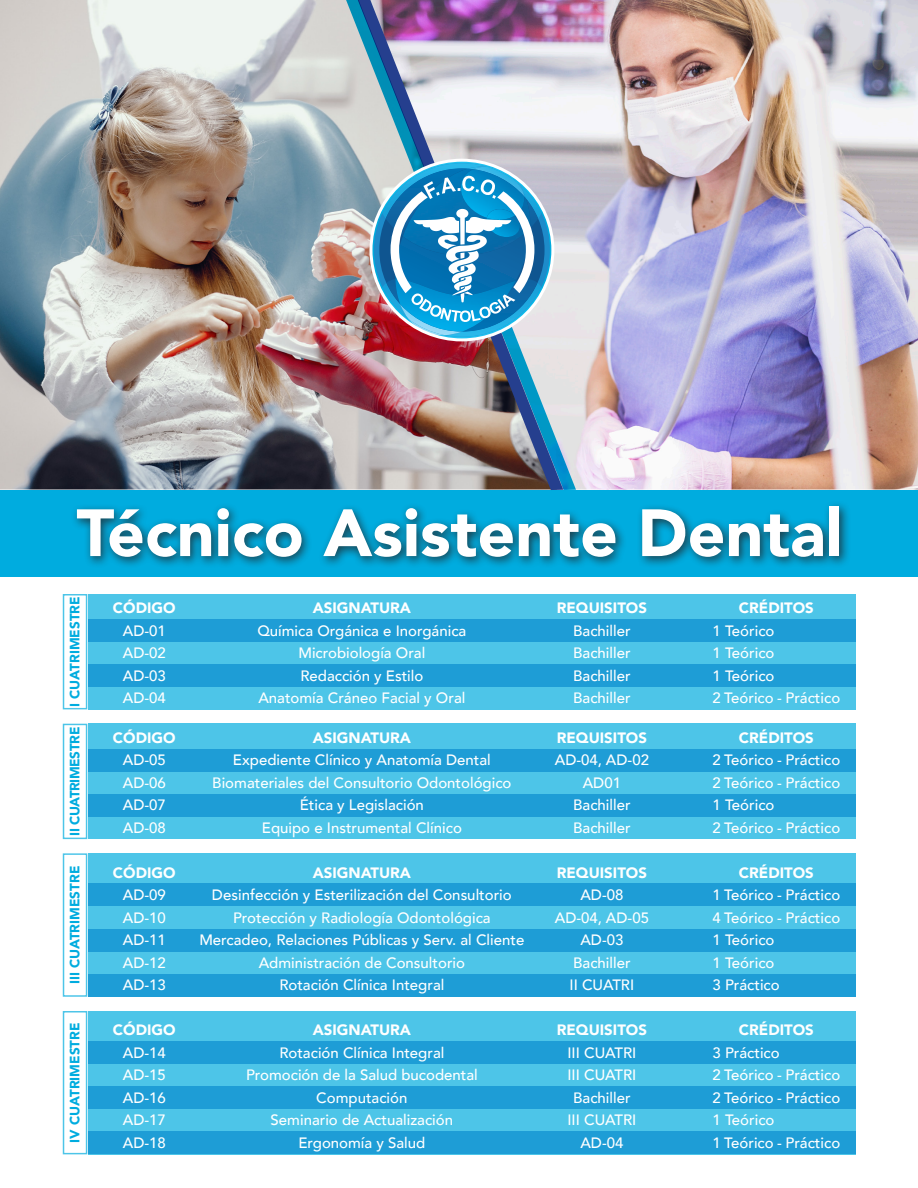
<style>
.page{position:relative;width:918px;height:1188px;background:#fff}
.page>*{position:absolute;margin:0;border:0;box-sizing:border-box;transform-origin:0 0}
.t1{font:900 66px "Avenir";color:#fff}
.t2{font:500 15px "Avenir";color:#fff}
.t3{font:900 15px "Avenir";color:#fff}
.t4{font:900 13.5px "Avenir";color:#00acdf}
.t5{font:900 13.5px "Avenir";letter-spacing:-.03em;color:#00acdf}
</style>
<div class="page">
<div style="left:88px;top:853px;width:767px;height:144px;background:#4dc5e8"></div>
<div style="left:88px;top:1011px;width:767px;height:143px;background:#4dc5e8"></div>
<div style="left:88px;top:594px;width:767px;height:115px;background:#4dc5e8"></div>
<div style="left:88px;top:724px;width:767px;height:115px;background:#4dc5e8"></div>
<div style="left:88px;top:619px;width:767px;height:23px;background:#1e9dd6"></div>
<div style="left:88px;top:749px;width:767px;height:23px;background:#1e9dd6"></div>
<div style="left:88px;top:883px;width:767px;height:23px;background:#1e9dd6"></div>
<div style="left:88px;top:1041px;width:767px;height:23px;background:#1e9dd6"></div>
<div style="left:88px;top:974px;width:767px;height:23px;background:#1e9dd6"></div>
<div style="left:88px;top:1132px;width:767px;height:22px;background:#1e9dd6"></div>
<div style="left:88px;top:664px;width:767px;height:23px;background:#1e9dd6"></div>
<div style="left:88px;top:794px;width:767px;height:23px;background:#1e9dd6"></div>
<div style="left:88px;top:929px;width:767px;height:22px;background:#1e9dd6"></div>
<div style="left:88px;top:1086px;width:767px;height:23px;background:#1e9dd6"></div>
<div style="left:0;top:490px;width:918px;height:87px;background:#00acdf"></div>
<img style="left:563px;top:0;width:355px;height:490px">
<img style="left:0;top:0;width:286px;height:490px">
<div style="left:71px;top:500px;width:780px;height:69px;background:#231f20;opacity:.75"></div>
<img style="left:286px;top:0;width:277px;height:490px">
<img style="left:275px;top:0;width:203px;height:303px">
<img style="left:371px;top:160px;width:205px;height:330px">
<p class="t1" style="left:76px;top:477px;width:768px">Técnico Asistente Dental</p>
<p class="t4" style="left:63px;top:707px;width:112px;rotate:-90deg">I CUATRIMESTRE</p>
<p class="t5" style="left:63px;top:836px;width:110px;rotate:-90deg">II CUATRIMESTRE</p>
<p class="t4" style="left:63px;top:984px;width:120px;rotate:-90deg">III CUATRIMESTRE</p>
<p class="t4" style="left:63px;top:1143px;width:122px;rotate:-90deg">IV CUATRIMESTRE</p>
<p class="t3" style="left:113px;top:595px;width:64px">CÓDIGO</p>
<p class="t2" style="left:123px;top:617px;width:45px">AD-01</p>
<p class="t2" style="left:123px;top:640px;width:45px">AD-02</p>
<p class="t2" style="left:123px;top:662px;width:45px">AD-03</p>
<p class="t2" style="left:123px;top:685px;width:45px">AD-04</p>
<p class="t3" style="left:113px;top:725px;width:64px">CÓDIGO</p>
<p class="t2" style="left:123px;top:747px;width:45px">AD-05</p>
<p class="t2" style="left:123px;top:770px;width:45px">AD-06</p>
<p class="t2" style="left:123px;top:792px;width:45px">AD-07</p>
<p class="t2" style="left:123px;top:815px;width:45px">AD-08</p>
<p class="t3" style="left:113px;top:859px;width:64px">CÓDIGO</p>
<p class="t2" style="left:123px;top:882px;width:45px">AD-09</p>
<p class="t2" style="left:123px;top:904px;width:45px">AD-10</p>
<p class="t2" style="left:123px;top:927px;width:45px">AD-11</p>
<p class="t2" style="left:123px;top:949px;width:45px">AD-12</p>
<p class="t2" style="left:123px;top:972px;width:45px">AD-13</p>
<p class="t3" style="left:113px;top:1017px;width:64px">CÓDIGO</p>
<p class="t2" style="left:123px;top:1039px;width:45px">AD-14</p>
<p class="t2" style="left:123px;top:1062px;width:45px">AD-15</p>
<p class="t2" style="left:123px;top:1084px;width:45px">AD-16</p>
<p class="t2" style="left:123px;top:1107px;width:45px">AD-17</p>
<p class="t2" style="left:123px;top:1129px;width:45px">AD-18</p>
<p class="t3" style="left:313px;top:595px;width:100px">ASIGNATURA</p>
<p class="t2" style="left:257px;top:617px;width:210px">Química Orgánica e Inorgánica</p>
<p class="t2" style="left:298px;top:640px;width:128px">Microbiología Oral</p>
<p class="t2" style="left:300px;top:662px;width:125px">Redacción y Estilo</p>
<p class="t2" style="left:258px;top:685px;width:209px">Anatomía Cráneo Facial y Oral</p>
<p class="t3" style="left:313px;top:725px;width:100px">ASIGNATURA</p>
<p class="t2" style="left:233px;top:747px;width:259px">Expediente Clínico y Anatomía Dental</p>
<p class="t2" style="left:212px;top:770px;width:301px">Biomateriales del Consultorio Odontológico</p>
<p class="t2" style="left:300px;top:792px;width:126px">Ética y Legislación</p>
<p class="t2" style="left:262px;top:815px;width:202px">Equipo e Instrumental Clínico</p>
<p class="t3" style="left:313px;top:859px;width:100px">ASIGNATURA</p>
<p class="t2" style="left:212px;top:882px;width:301px">Desinfección y Esterilización del Consultorio</p>
<p class="t2" style="left:233px;top:904px;width:259px">Protección y Radiología Odontológica</p>
<p class="t2" style="left:199px;top:927px;width:327px">Mercadeo, Relaciones Públicas y Serv. al Cliente</p>
<p class="t2" style="left:259px;top:949px;width:208px">Administración de Consultorio</p>
<p class="t2" style="left:279px;top:972px;width:167px">Rotación Clínica Integral</p>
<p class="t3" style="left:313px;top:1017px;width:100px">ASIGNATURA</p>
<p class="t2" style="left:279px;top:1039px;width:167px">Rotación Clínica Integral</p>
<p class="t2" style="left:246px;top:1062px;width:233px">Promoción de la Salud bucodental</p>
<p class="t2" style="left:316px;top:1084px;width:93px">Computación</p>
<p class="t2" style="left:271px;top:1107px;width:184px">Seminario de Actualización</p>
<p class="t2" style="left:298px;top:1129px;width:129px">Ergonomía y Salud</p>
<p class="t3" style="left:557px;top:595px;width:92px">REQUISITOS</p>
<p class="t2" style="left:573px;top:617px;width:59px">Bachiller</p>
<p class="t2" style="left:573px;top:640px;width:59px">Bachiller</p>
<p class="t2" style="left:573px;top:662px;width:59px">Bachiller</p>
<p class="t2" style="left:573px;top:685px;width:59px">Bachiller</p>
<p class="t3" style="left:557px;top:725px;width:92px">REQUISITOS</p>
<p class="t2" style="left:555px;top:747px;width:96px">AD-04, AD-02</p>
<p class="t2" style="left:583px;top:770px;width:40px">AD01</p>
<p class="t2" style="left:573px;top:792px;width:59px">Bachiller</p>
<p class="t2" style="left:573px;top:815px;width:59px">Bachiller</p>
<p class="t3" style="left:557px;top:859px;width:92px">REQUISITOS</p>
<p class="t2" style="left:580px;top:882px;width:45px">AD-08</p>
<p class="t2" style="left:555px;top:904px;width:96px">AD-04, AD-05</p>
<p class="t2" style="left:580px;top:927px;width:45px">AD-03</p>
<p class="t2" style="left:573px;top:949px;width:59px">Bachiller</p>
<p class="t2" style="left:570px;top:972px;width:66px">II CUATRI</p>
<p class="t3" style="left:557px;top:1017px;width:92px">REQUISITOS</p>
<p class="t2" style="left:567px;top:1039px;width:70px">III CUATRI</p>
<p class="t2" style="left:567px;top:1062px;width:70px">III CUATRI</p>
<p class="t2" style="left:573px;top:1084px;width:59px">Bachiller</p>
<p class="t2" style="left:567px;top:1107px;width:70px">III CUATRI</p>
<p class="t2" style="left:580px;top:1129px;width:45px">AD-04</p>
<p class="t3" style="left:739px;top:595px;width:76px">CRÉDITOS</p>
<p class="t2" style="left:712px;top:617px;width:63px">1 Teórico</p>
<p class="t2" style="left:712px;top:640px;width:63px">1 Teórico</p>
<p class="t2" style="left:712px;top:662px;width:63px">1 Teórico</p>
<p class="t2" style="left:712px;top:685px;width:129px">2 Teórico - Práctico</p>
<p class="t3" style="left:739px;top:725px;width:76px">CRÉDITOS</p>
<p class="t2" style="left:712px;top:747px;width:129px">2 Teórico - Práctico</p>
<p class="t2" style="left:712px;top:770px;width:129px">2 Teórico - Práctico</p>
<p class="t2" style="left:712px;top:792px;width:63px">1 Teórico</p>
<p class="t2" style="left:712px;top:815px;width:129px">2 Teórico - Práctico</p>
<p class="t3" style="left:739px;top:859px;width:76px">CRÉDITOS</p>
<p class="t2" style="left:712px;top:882px;width:129px">1 Teórico - Práctico</p>
<p class="t2" style="left:712px;top:904px;width:129px">4 Teórico - Práctico</p>
<p class="t2" style="left:712px;top:927px;width:63px">1 Teórico</p>
<p class="t2" style="left:712px;top:949px;width:63px">1 Teórico</p>
<p class="t2" style="left:712px;top:972px;width:69px">3 Práctico</p>
<p class="t3" style="left:739px;top:1017px;width:76px">CRÉDITOS</p>
<p class="t2" style="left:712px;top:1039px;width:69px">3 Práctico</p>
<p class="t2" style="left:712px;top:1062px;width:129px">2 Teórico - Práctico</p>
<p class="t2" style="left:712px;top:1084px;width:129px">2 Teórico - Práctico</p>
<p class="t2" style="left:712px;top:1107px;width:63px">1 Teórico</p>
<p class="t2" style="left:712px;top:1129px;width:129px">1 Teórico - Práctico</p>
</div>
